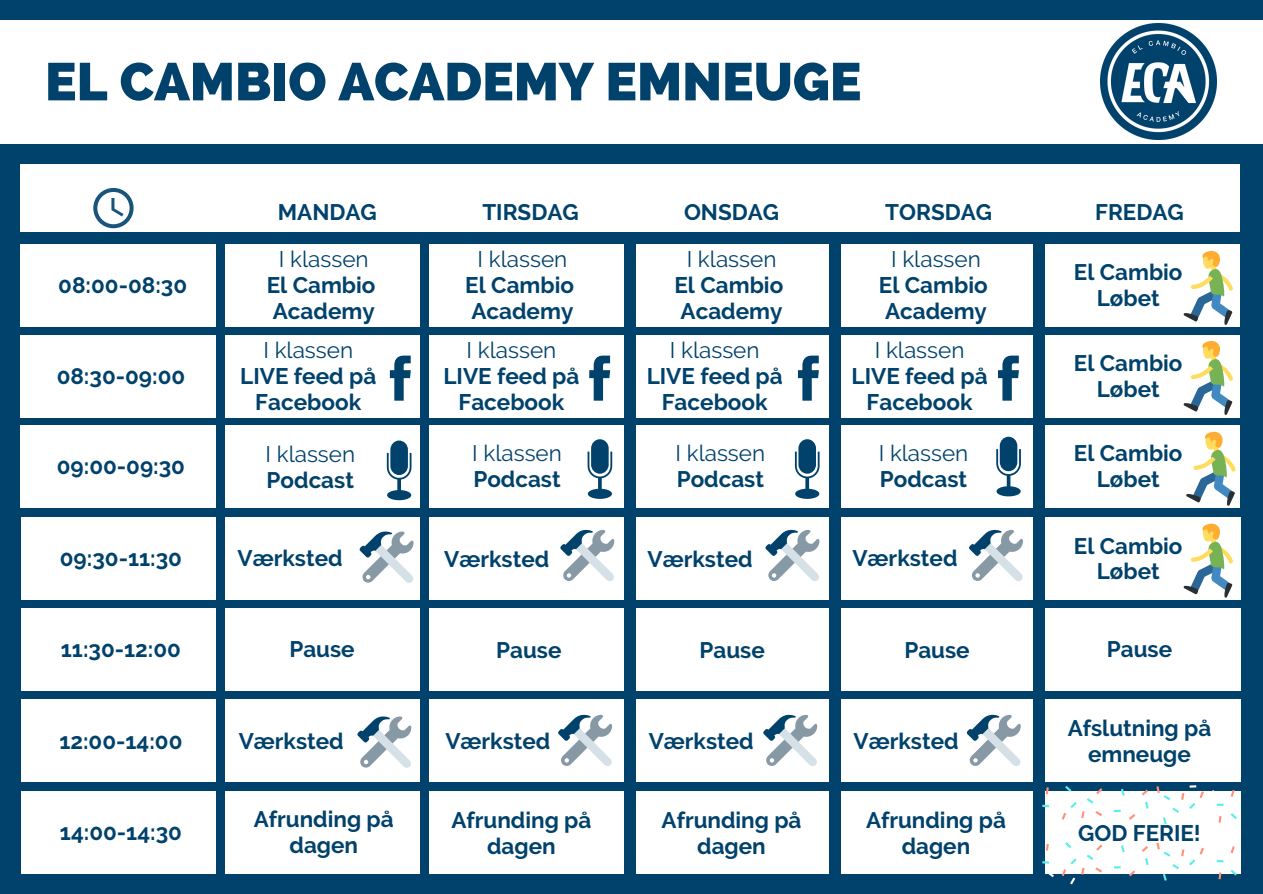
<style>
.page{position:relative;width:1263px;height:894px;background:#fff}
.page>*{position:absolute;margin:0;border:0;box-sizing:border-box;transform-origin:0 0}
.t1{font:800 52.95px "Raleway";color:#00426c}
.t2{font:700 22.5px/25.8px "Raleway";color:#00426c;text-align:center}
.t3{font:22.5px "Raleway";color:#00426c}
</style>
<div class="page">
<div style="left:0;top:0;width:1263px;height:893px;background:#00426c"></div>
<div style="left:0;top:20px;width:1263px;height:123px;background:#fff"></div>
<div style="left:20px;top:164px;width:1219px;height:68px;background:#fff"></div>
<div style="left:20px;top:244px;width:1219px;height:82px;background:#fff"></div>
<div style="left:20px;top:335px;width:1219px;height:82px;background:#fff"></div>
<div style="left:20px;top:425px;width:1219px;height:82px;background:#fff"></div>
<div style="left:22px;top:517px;width:1219px;height:82px;background:#fff"></div>
<div style="left:22px;top:608px;width:1219px;height:82px;background:#fff"></div>
<div style="left:22px;top:699px;width:1219px;height:82px;background:#fff"></div>
<div style="left:22px;top:791px;width:1219px;height:82px;background:#fff"></div>
<div style="left:216px;top:244px;width:9px;height:640px;background:#00426c"></div>
<div style="left:420px;top:244px;width:9px;height:640px;background:#00426c"></div>
<div style="left:625px;top:244px;width:11px;height:640px;background:#00426c"></div>
<div style="left:829px;top:244px;width:11px;height:640px;background:#00426c"></div>
<div style="left:1034px;top:244px;width:11px;height:640px;background:#00426c"></div>
<img style="left:1101px;top:24px;width:115px;height:116px">
<svg style="left:93px;top:188px;width:41px;height:40px"></svg>
<svg style="left:1042px;top:785px;width:93px;height:35px"></svg>
<svg style="left:1231px;top:789px;width:4px;height:7px"></svg>
<svg style="left:1142px;top:785px;width:62px;height:39px"></svg>
<svg style="left:1218px;top:816px;width:3px;height:6px"></svg>
<svg style="left:1217px;top:803px;width:6px;height:2px"></svg>
<svg style="left:1230px;top:813px;width:7px;height:5px"></svg>
<svg style="left:1042px;top:842px;width:93px;height:42px"></svg>
<svg style="left:1231px;top:846px;width:4px;height:7px"></svg>
<svg style="left:1142px;top:842px;width:64px;height:38px"></svg>
<svg style="left:1218px;top:872px;width:3px;height:7px"></svg>
<svg style="left:1217px;top:860px;width:6px;height:2px"></svg>
<svg style="left:1230px;top:869px;width:7px;height:6px"></svg>
<svg style="left:1183px;top:523px;width:50px;height:75px"></svg>
<svg style="left:1183px;top:340px;width:50px;height:75px"></svg>
<svg style="left:1182px;top:250px;width:53px;height:77px"></svg>
<svg style="left:1185px;top:431px;width:53px;height:77px"></svg>
<svg style="left:387px;top:453px;width:24px;height:47px"></svg>
<div style="left:390px;top:440px;width:18px;height:35px;background:#00426c;border-radius:9px"></div>
<svg style="left:588px;top:451px;width:24px;height:47px"></svg>
<div style="left:591px;top:439px;width:18px;height:34px;background:#00426c;border-radius:9px"></div>
<svg style="left:795px;top:451px;width:25px;height:47px"></svg>
<div style="left:798px;top:439px;width:18px;height:34px;background:#00426c;border-radius:9px"></div>
<svg style="left:996px;top:449px;width:25px;height:47px"></svg>
<div style="left:1000px;top:436px;width:17px;height:35px;background:#00426c;border-radius:9px"></div>
<svg style="left:390px;top:355px;width:21px;height:45px"></svg>
<svg style="left:589px;top:355px;width:21px;height:45px"></svg>
<svg style="left:798px;top:355px;width:21px;height:45px"></svg>
<svg style="left:998px;top:355px;width:21px;height:45px"></svg>
<svg style="left:360px;top:531px;width:54px;height:52px"></svg>
<svg style="left:560px;top:529px;width:54px;height:52px"></svg>
<svg style="left:765px;top:529px;width:54px;height:52px"></svg>
<svg style="left:969px;top:529px;width:54px;height:52px"></svg>
<svg style="left:357px;top:716px;width:54px;height:52px"></svg>
<svg style="left:558px;top:714px;width:54px;height:52px"></svg>
<svg style="left:763px;top:714px;width:54px;height:52px"></svg>
<svg style="left:967px;top:714px;width:54px;height:52px"></svg>
<h1 class="t1" style="left:45px;top:51px;width:818px">EL CAMBIO ACADEMY EMNEUGE</h1>
<p class="t2" style="left:58px;top:272px;width:130px">08:00-08:30</p>
<p class="t2" style="left:57px;top:362px;width:130px">08:30-09:00</p>
<p class="t2" style="left:57px;top:453px;width:130px">09:00-09:30</p>
<p class="t2" style="left:60px;top:545px;width:124px">09:30-11:30</p>
<p class="t2" style="left:61px;top:636px;width:122px">11:30-12:00</p>
<p class="t2" style="left:59px;top:727px;width:125px">12:00-14:00</p>
<p class="t2" style="left:60px;top:819px;width:124px">14:00-14:30</p>
<p class="t2" style="left:278px;top:199px;width:100px">MANDAG</p>
<p class="t2" style="left:482px;top:199px;width:98px">TIRSDAG</p>
<p class="t2" style="left:684px;top:199px;width:97px">ONSDAG</p>
<p class="t2" style="left:885px;top:199px;width:108px">TORSDAG</p>
<p class="t2" style="left:1095px;top:199px;width:90px">FREDAG</p>
<p class="t3" style="left:279px;top:246px;width:91px">I klassen</p>
<p class="t2" style="left:267px;top:272px;width:110px;text-align:left">El Cambio<br>Academy</p>
<p class="t3" style="left:263px;top:337px;width:91px">I klassen</p>
<p class="t2" style="left:240px;top:363px;width:137px">LIVE feed på<br>Facebook</p>
<p class="t3" style="left:266px;top:440px;width:91px">I klassen</p>
<p class="t2" style="left:267px;top:466px;width:89px">Podcast</p>
<p class="t3" style="left:478px;top:246px;width:91px">I klassen</p>
<p class="t2" style="left:465px;top:272px;width:110px;text-align:left">El Cambio<br>Academy</p>
<p class="t3" style="left:467px;top:337px;width:91px">I klassen</p>
<p class="t2" style="left:443px;top:363px;width:137px">LIVE feed på<br>Facebook</p>
<p class="t3" style="left:472px;top:440px;width:91px">I klassen</p>
<p class="t2" style="left:473px;top:466px;width:89px">Podcast</p>
<p class="t3" style="left:687px;top:246px;width:91px">I klassen</p>
<p class="t2" style="left:674px;top:272px;width:110px;text-align:left">El Cambio<br>Academy</p>
<p class="t3" style="left:670px;top:337px;width:91px">I klassen</p>
<p class="t2" style="left:647px;top:363px;width:137px">LIVE feed på<br>Facebook</p>
<p class="t3" style="left:676px;top:440px;width:91px">I klassen</p>
<p class="t2" style="left:677px;top:466px;width:89px">Podcast</p>
<p class="t3" style="left:891px;top:246px;width:91px">I klassen</p>
<p class="t2" style="left:879px;top:272px;width:110px;text-align:left">El Cambio<br>Academy</p>
<p class="t3" style="left:875px;top:337px;width:91px">I klassen</p>
<p class="t2" style="left:852px;top:363px;width:137px">LIVE feed på<br>Facebook</p>
<p class="t3" style="left:879px;top:440px;width:91px">I klassen</p>
<p class="t2" style="left:880px;top:466px;width:89px">Podcast</p>
<p class="t2" style="left:238px;top:545px;width:107px">Værksted</p>
<p class="t2" style="left:444px;top:545px;width:107px">Værksted</p>
<p class="t2" style="left:648px;top:545px;width:107px">Værksted</p>
<p class="t2" style="left:852px;top:545px;width:107px">Værksted</p>
<p class="t2" style="left:1074px;top:259px;width:110px">El Cambio<br>Løbet</p>
<p class="t2" style="left:1074px;top:350px;width:110px">El Cambio<br>Løbet</p>
<p class="t2" style="left:1074px;top:440px;width:110px">El Cambio<br>Løbet</p>
<p class="t2" style="left:1074px;top:532px;width:110px">El Cambio<br>Løbet</p>
<p class="t2" style="left:289px;top:636px;width:67px">Pause</p>
<p class="t2" style="left:496px;top:636px;width:67px">Pause</p>
<p class="t2" style="left:699px;top:636px;width:67px">Pause</p>
<p class="t2" style="left:904px;top:636px;width:67px">Pause</p>
<p class="t2" style="left:1107px;top:636px;width:67px">Pause</p>
<p class="t2" style="left:239px;top:727px;width:107px">Værksted</p>
<p class="t2" style="left:445px;top:728px;width:107px">Værksted</p>
<p class="t2" style="left:649px;top:728px;width:107px">Værksted</p>
<p class="t2" style="left:854px;top:727px;width:107px">Værksted</p>
<p class="t2" style="left:254px;top:806px;width:141px">Afrunding på dagen</p>
<p class="t2" style="left:451px;top:806px;width:141px">Afrunding på dagen</p>
<p class="t2" style="left:662px;top:806px;width:141px">Afrunding på dagen</p>
<p class="t2" style="left:866px;top:806px;width:141px">Afrunding på dagen</p>
<p class="t2" style="left:1068px;top:715px;width:145px">Afslutning på emneuge</p>
<p class="t2" style="left:1078px;top:819px;width:124px">GOD FERIE!</p>
</div>
